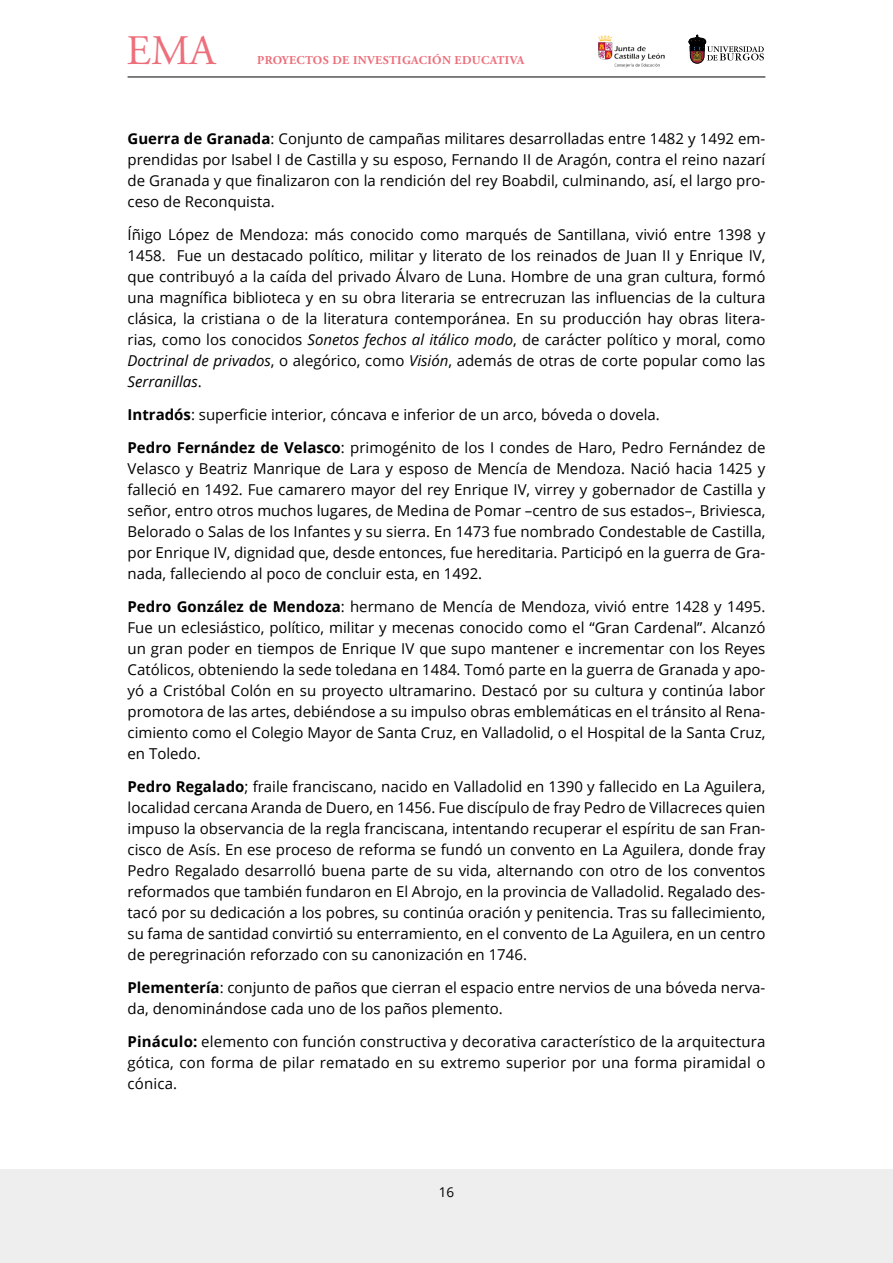
<style>
.page{position:relative;width:893px;height:1263px;background:#fff}
.page>*{position:absolute;margin:0;border:0;box-sizing:border-box;transform-origin:0 0}
.t1{font:42px "Adobe Garamond Pro";color:#ed6f7b}
.t2{font:15px/21px "Open Sans";color:#000;text-align:justify}
.t3{font:13.5px "Open Sans";color:#000}
.t4{font:700 12px "Adobe Garamond Pro";letter-spacing:.03em;color:#ed6f7b}
.s1{font-weight:700}
.s2{font-style:italic}
</style>
<div class="page">
<div style="left:0;top:1169px;width:893px;height:94px;background:#efeeee"></div>
<svg style="left:689px;top:35px;width:75px;height:28px"></svg>
<img style="left:598px;top:35px;width:67px;height:33px">
<hr style="left:128px;top:77px;width:637px;height:1px;background:#000">
<h1 class="t1" style="left:126px;top:26px;width:90px">EMA</h1>
<p class="t4" style="left:257px;top:53px;width:269px">PROYECTOS DE INVESTIGACIÓN EDUCATIVA</p>
<p class="t2" style="left:128px;top:128px;width:639px"><span class="s1">Guerra de Granada</span>: Conjunto de campañas militares desarrolladas entre 1482 y 1492 em&shy;prendidas por Isabel I de Castilla y su esposo, Fernando II de Aragón, contra el reino nazarí de Granada y que finalizaron con la rendición del rey Boabdil, culminando, así, el largo pro&shy;ceso de Reconquista.</p>
<p class="t2" style="left:128px;top:224px;width:639px">Íñigo López de Mendoza: más conocido como marqués de Santillana, vivió entre 1398 y 1458. Fue un destacado político, militar y literato de los reinados de Juan II y Enrique IV, que contribuyó a la caída del privado Álvaro de Luna. Hombre de una gran cultura, formó una magnífica biblioteca y en su obra literaria se entrecruzan las influencias de la cultura clásica, la cristiana o de la literatura contemporánea. En su producción hay obras litera&shy;rias, como los conocidos <span class="s2">Sonetos fechos al itálico modo</span>, de carácter político y moral, como <span class="s2">Doctrinal de privados</span>, o alegórico, como <span class="s2">Visión</span>, además de otras de corte popular como las <span class="s2">Serranillas</span>.</p>
<p class="t2" style="left:128px;top:404px;width:534px"><span class="s1">Intradós</span>: superficie interior, cóncava e inferior de un arco, bóveda o dovela.</p>
<p class="t2" style="left:128px;top:437px;width:639px"><span class="s1">Pedro Fernández de Velasco</span>: primogénito de los I condes de Haro, Pedro Fernández de Velasco y Beatriz Manrique de Lara y esposo de Mencía de Mendoza. Nació hacia 1425 y falleció en 1492. Fue camarero mayor del rey Enrique IV, virrey y gobernador de Castilla y señor, entro otros muchos lugares, de Medina de Pomar –centro de sus estados–, Briviesca, Belorado o Salas de los Infantes y su sierra. En 1473 fue nombrado Condestable de Castilla, por Enrique IV, dignidad que, desde entonces, fue hereditaria. Participó en la guerra de Gra&shy;nada, falleciendo al poco de concluir esta, en 1492.</p>
<p class="t2" style="left:128px;top:596px;width:639px"><span class="s1">Pedro González de Mendoza</span>: hermano de Mencía de Mendoza, vivió entre 1428 y 1495.<br>Fue un eclesiástico, político, militar y mecenas conocido como el “Gran Cardenal”. Alcanzó un gran poder en tiempos de Enrique IV que supo mantener e incrementar con los Reyes Católicos, obteniendo la sede toledana en 1484. Tomó parte en la guerra de Granada y apo&shy;yó a Cristóbal Colón en su proyecto ultramarino. Destacó por su cultura y continúa labor promotora de las artes, debiéndose a su impulso obras emblemáticas en el tránsito al Rena&shy;cimiento como el Colegio Mayor de Santa Cruz, en Valladolid, o el Hospital de la Santa Cruz, en Toledo.</p>
<p class="t2" style="left:128px;top:776px;width:639px"><span class="s1">Pedro Regalado</span>; fraile franciscano, nacido en Valladolid en 1390 y fallecido en La Aguilera, localidad cercana Aranda de Duero, en 1456. Fue discípulo de fray Pedro de Villacreces quien impuso la observancia de la regla franciscana, intentando recuperar el espíritu de san Fran&shy;cisco de Asís. En ese proceso de reforma se fundó un convento en La Aguilera, donde fray Pedro Regalado desarrolló buena parte de su vida, alternando con otro de los conventos reformados que también fundaron en El Abrojo, en la provincia de Valladolid. Regalado des&shy;tacó por su dedicación a los pobres, su continúa oración y penitencia. Tras su fallecimiento, su fama de santidad convirtió su enterramiento, en el convento de La Aguilera, en un centro de peregrinación reforzado con su canonización en 1746.</p>
<p class="t2" style="left:128px;top:977px;width:639px"><span class="s1">Plementería</span>: conjunto de paños que cierran el espacio entre nervios de una bóveda nerva&shy;da, denominándose cada uno de los paños plemento.</p>
<p class="t2" style="left:128px;top:1031px;width:639px"><span class="s1">Pináculo:</span> elemento con función constructiva y decorativa característico de la arquitectura gótica, con forma de pilar rematado en su extremo superior por una forma piramidal o cónica.</p>
<p class="t3" style="left:439px;top:1182px;width:17px">16</p>
</div>
